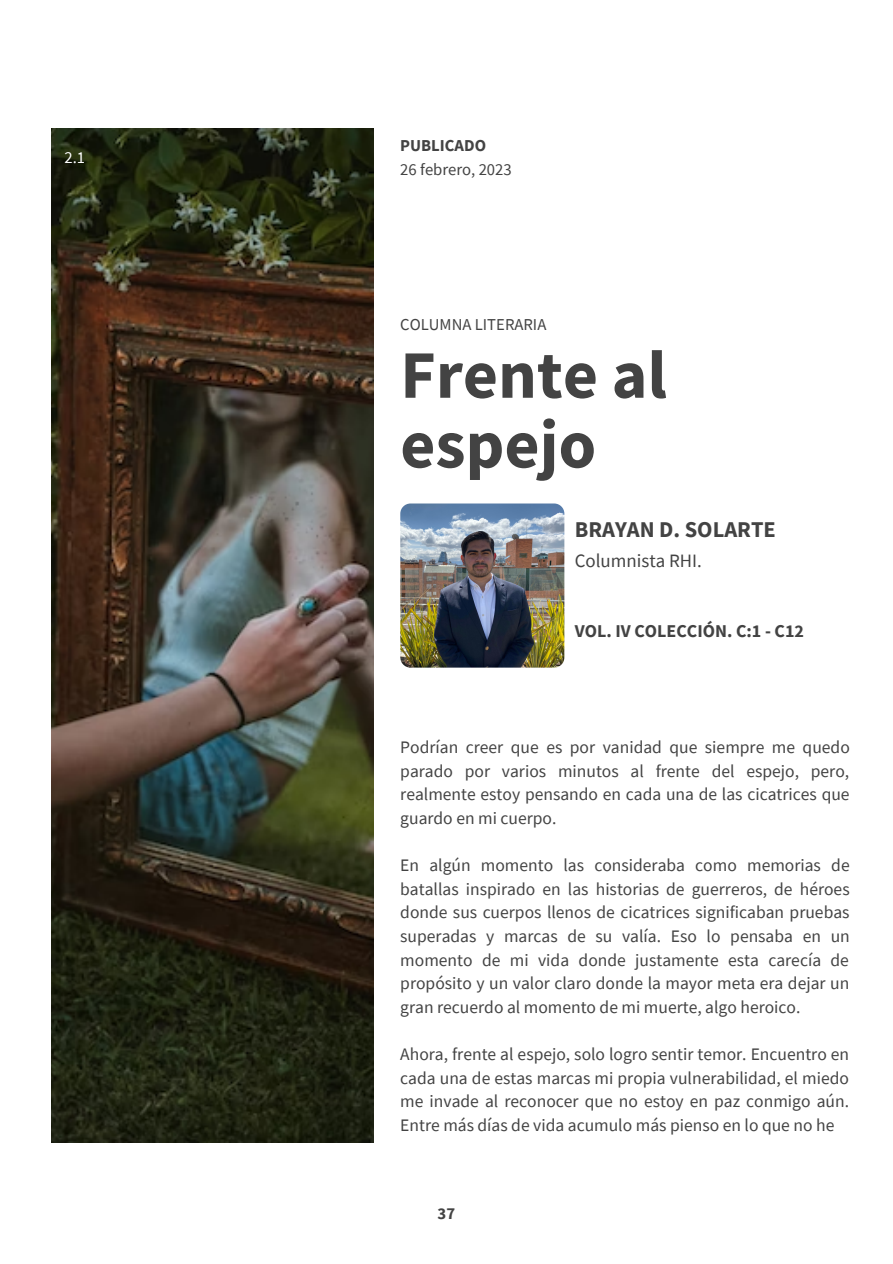
<style>
.page{position:relative;width:893px;height:1264px;background:#fff}
.page>*{position:absolute;margin:0;border:0;box-sizing:border-box;transform-origin:0 0}
.t1{font:700 67.95px/69.8px "Source Sans Pro";color:#434343}
.t2{font:700 22.5px "Source Sans Pro";color:#434343}
.t3{font:18.9px "Source Sans Pro";color:#434343}
.t4{font:700 18px "Source Sans Pro";color:#434343}
.t5{font:17.55px/23.5px "Source Sans Pro";color:#434343;text-align:justify}
.t6{font:16.65px "Source Sans Pro";color:#434343}
.t7{font:700 16.65px "Source Sans Pro";color:#434343}
.t8{font:16.65px "Source Sans Pro";color:#fff}
</style>
<div class="page">
<img style="left:52px;top:128px;width:321px;height:1014px">
<img style="left:400px;top:503px;width:164px;height:164px;border-radius:10px">
<p class="t8" style="left:64px;top:146px;width:22px">2.1</p>
<p class="t7" style="left:400px;top:135px;width:87px">PUBLICADO</p>
<p class="t6" style="left:400px;top:159px;width:113px">26 febrero, 2023</p>
<p class="t6" style="left:400px;top:314px;width:148px">COLUMNA LITERARIA</p>
<h1 class="t1" style="left:400px;top:339px;width:268px">Frente al espejo</h1>
<p class="t2" style="left:574px;top:514px;width:202px">BRAYAN D. SOLARTE</p>
<p class="t3" style="left:574px;top:548px;width:128px">Columnista RHI.</p>
<p class="t4" style="left:574px;top:619px;width:231px">VOL. IV COLECCIÓN. C:1 - C12</p>
<p class="t5" style="left:400px;top:735px;width:451px">Podrían creer que es por vanidad que siempre me quedo parado por varios minutos al frente del espejo, pero, realmente estoy pensando en cada una de las cicatrices que guardo en mi cuerpo.</p>
<p class="t5" style="left:400px;top:853px;width:451px">En algún momento las consideraba como memorias de batallas inspirado en las historias de guerreros, de héroes donde sus cuerpos llenos de cicatrices significaban pruebas superadas y marcas de su valía. Eso lo pensaba en un momento de mi vida donde justamente esta carecía de propósito y un valor claro donde la mayor meta era dejar un gran recuerdo al momento de mi muerte, algo heroico.</p>
<p class="t5" style="left:400px;top:1041px;width:450px">Ahora, frente al espejo, solo logro sentir temor. Encuentro en cada una de estas marcas mi propia vulnerabilidad, el miedo me invade al reconocer que no estoy en paz conmigo aún.<br>Entre más días de vida acumulo más pienso en lo que no he</p>
<p class="t7" style="left:437px;top:1202px;width:19px">37</p>
</div>
